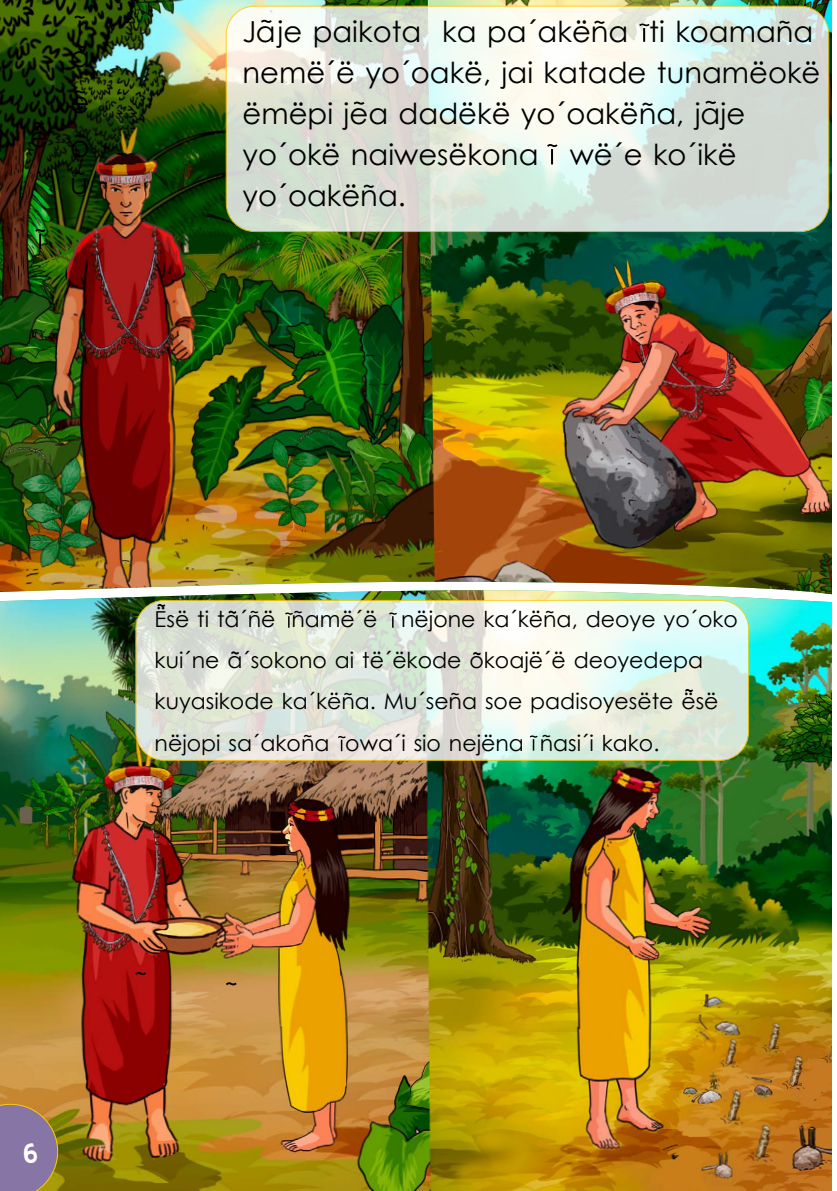
<style>
.page{position:relative;width:837px;height:1191px;background:#fff}
.page>*{position:absolute;margin:0;border:0;box-sizing:border-box;transform-origin:0 0}
.t1{font:30px/44.2px "Century Gothic";color:#000}
.t2{font:30px "Glitter Candy";color:#fff}
.t3{font:29px/41px "Century Gothic";color:#000}
.t4{font:28px "Century Gothic";color:#000}
.t5{font:22px/41px "Century Gothic";color:#000}
</style>
<div class="page">
<img style="left:0;top:602px;width:831px;height:589px">
<img style="left:0;top:595px;width:829px;height:7px">
<svg style="left:0;top:1103px;width:58px;height:88px;background:#8f7a8c"></svg>
<img style="left:0;top:0;width:831px;height:595px">
<svg style="left:226px;top:6px;width:602px;height:225px"></svg>
<div style="left:226px;top:6px;width:603px;height:226px;border:1px solid #ffcb05;border-radius:28px"></div>
<svg style="left:136px;top:600px;width:612px;height:160px;background:#e3ebe1"></svg>
<div style="left:135px;top:600px;width:613px;height:161px;border:1px solid #ffcb05;border-radius:28px"></div>
<svg style="left:228px;top:610px;width:8px;height:4px"></svg>
<svg style="left:261px;top:20px;width:11px;height:3px"></svg>
<svg style="left:705px;top:101px;width:11px;height:3px"></svg>
<svg style="left:353px;top:102px;width:11px;height:3px"></svg>
<svg style="left:639px;top:24px;width:10px;height:18px"></svg>
<svg style="left:547px;top:144px;width:10px;height:20px"></svg>
<svg style="left:74px;top:16px;width:11px;height:20px"></svg>
<svg style="left:75px;top:45px;width:11px;height:3px"></svg>
<svg style="left:75px;top:90px;width:10px;height:3px"></svg>
<svg style="left:75px;top:135px;width:10px;height:3px"></svg>
<svg style="left:74px;top:172px;width:11px;height:3px"></svg>
<svg style="left:34px;top:122px;width:10px;height:3px"></svg>
<svg style="left:35px;top:229px;width:11px;height:20px"></svg>
<svg style="left:135px;top:972px;width:11px;height:3px"></svg>
<svg style="left:226px;top:982px;width:10px;height:3px"></svg>
<svg style="left:389px;top:612px;width:8px;height:15px"></svg>
<svg style="left:231px;top:651px;width:8px;height:3px"></svg>
<svg style="left:473px;top:652px;width:7px;height:3px"></svg>
<svg style="left:684px;top:689px;width:8px;height:3px"></svg>
<svg style="left:157px;top:604px;width:8px;height:3px"></svg>
<svg style="left:338px;top:736px;width:7px;height:15px"></svg>
<svg style="left:529px;top:735px;width:8px;height:15px"></svg>
<svg style="left:285px;top:612px;width:8px;height:15px"></svg>
<p class="t4" style="left:30px;top:117px;width:20px">ë</p>
<h2 class="t3" style="left:70px;top:36px;width:21px">a</h2>
<h1 class="t1" style="left:70px;top:79px;width:21px">e o</h1>
<h1 class="t1" style="left:70px;top:161px;width:20px">u</h1>
<h2 class="t3" style="left:242px;top:10px;width:579px">J je paikota ka pa´akëña ti koamaña nemë´ë yo´oakë, jai katade tunamëokë ëmëpi jea dadëkë yo´oakëña, jaje yo´okë naiwesëkona wë´e ko´ikë yo´oakëña.</h2>
<h2 class="t3" style="left:256px;top:10px;width:21px">a</h2>
<p class="t5" style="left:155px;top:598px;width:584px">Ësë ti ta´ñë ñamë´ë nëjone ka´këña, deoye yo´oko kui´ne a´sokono ai të´ëkode okoajë´ë deoyedepa kuyasikode ka´këña. Mu´seña soe padisoyesëte ësë nëjopi sa´akoña owa´i sio nejëna ñasi´i kako.</p>
<h1 class="t2" style="left:23px;top:1134px;width:16px">6</h1>
</div>
